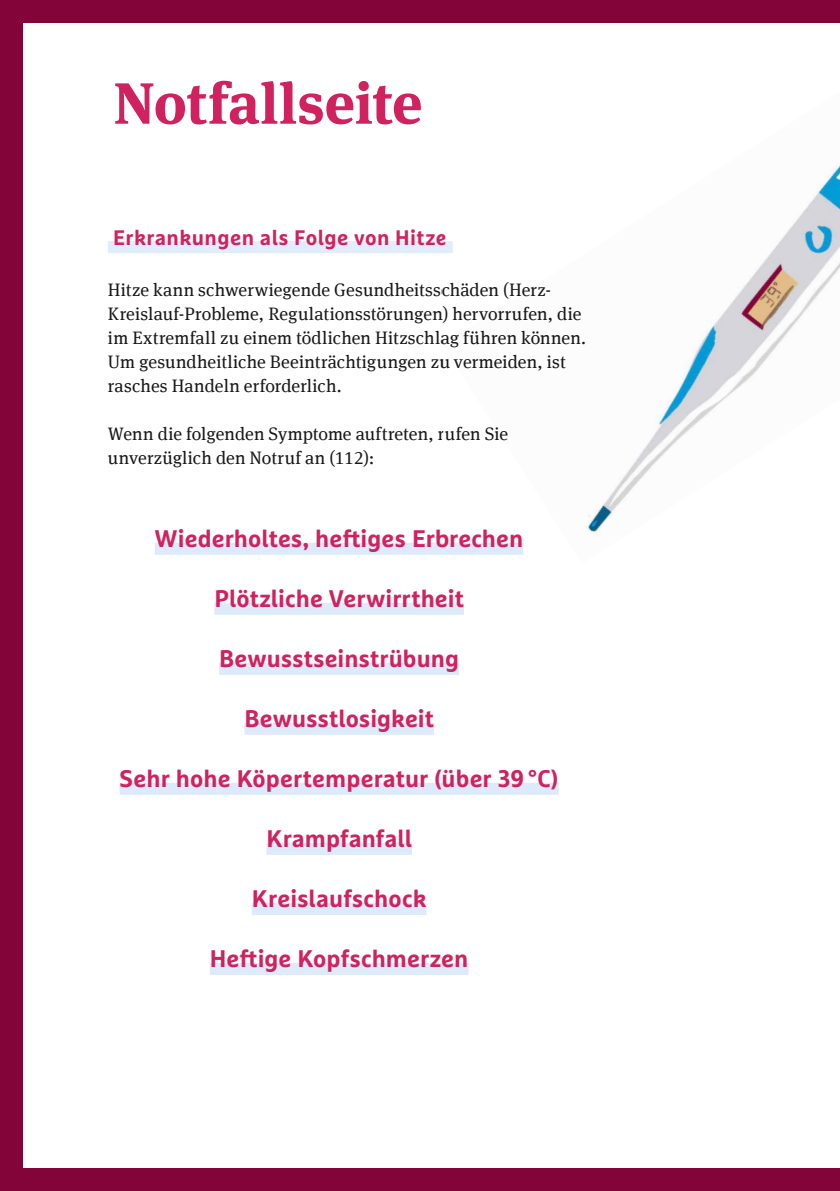
<style>
.page{position:relative;width:840px;height:1191px;background:#fff}
.page>*{position:absolute;margin:0;border:0;box-sizing:border-box;transform-origin:0 0}
.t1{font:700 58px "Meta Serif Offc";letter-spacing:-.005em;color:#cf225f}
.t2{font:700 24px "Marselis OT";letter-spacing:.005em;color:#cf225f}
.t3{font:700 21px "Marselis OT";letter-spacing:.02em;color:#cf225f}
.t4{font:18px/24px "Meta Serif Offc";letter-spacing:.01em;color:#181716}
</style>
<div class="page">
<div style="left:155px;top:543px;width:368px;height:12px;background:#dceaf9"></div>
<div style="left:214px;top:603px;width:249px;height:12px;background:#dceaf9"></div>
<div style="left:219px;top:663px;width:240px;height:12px;background:#dceaf9"></div>
<div style="left:244px;top:723px;width:189px;height:12px;background:#dceaf9"></div>
<div style="left:120px;top:783px;width:438px;height:12px;background:#dceaf9"></div>
<div style="left:266px;top:843px;width:145px;height:12px;background:#dceaf9"></div>
<div style="left:252px;top:903px;width:174px;height:12px;background:#dceaf9"></div>
<div style="left:210px;top:963px;width:258px;height:12px;background:#dceaf9"></div>
<div style="left:0;top:0;width:839px;height:23px;background:#830439"></div>
<div style="left:0;top:1168px;width:839px;height:23px;background:#830439"></div>
<div style="left:0;top:0;width:23px;height:1191px;background:#830439"></div>
<div style="left:108px;top:241px;width:344px;height:12px;background:#e1edfa"></div>
<img style="left:452px;top:164px;width:387px;height:391px">
<h1 class="t1" style="left:113px;top:68px;width:310px">Notfallseite</h1>
<p class="t3" style="left:113px;top:225px;width:335px">Erkrankungen als Folge von Hitze</p>
<p class="t4" style="left:108px;top:278px;width:479px">Hitze kann schwerwiegende Gesundheitsschäden (Herz-Kreislauf-Probleme, Regulationsstörungen) hervorrufen, die im Extremfall zu einem tödlichen Hitzschlag führen können.<br>Um gesundheitliche Beeinträchtigungen zu vermeiden, ist rasches Handeln erforderlich.</p>
<p class="t4" style="left:108px;top:422px;width:401px">Wenn die folgenden Symptome auftreten, rufen Sie unverzüglich den Notruf an (112):</p>
<h2 class="t2" style="left:155px;top:523px;width:370px">Wiederholtes, heftiges Erbrechen</h2>
<h2 class="t2" style="left:214px;top:583px;width:251px">Plötzliche Verwirrtheit</h2>
<h2 class="t2" style="left:219px;top:643px;width:241px">Bewusstseinstrübung</h2>
<h2 class="t2" style="left:244px;top:703px;width:191px">Bewusstlosigkeit</h2>
<h2 class="t2" style="left:119px;top:763px;width:440px">Sehr hohe Köpertemperatur (über 39 °C)</h2>
<h2 class="t2" style="left:266px;top:823px;width:147px">Krampfanfall</h2>
<h2 class="t2" style="left:252px;top:883px;width:176px">Kreislaufschock</h2>
<h2 class="t2" style="left:210px;top:943px;width:260px">Heftige Kopfschmerzen</h2>
</div>
